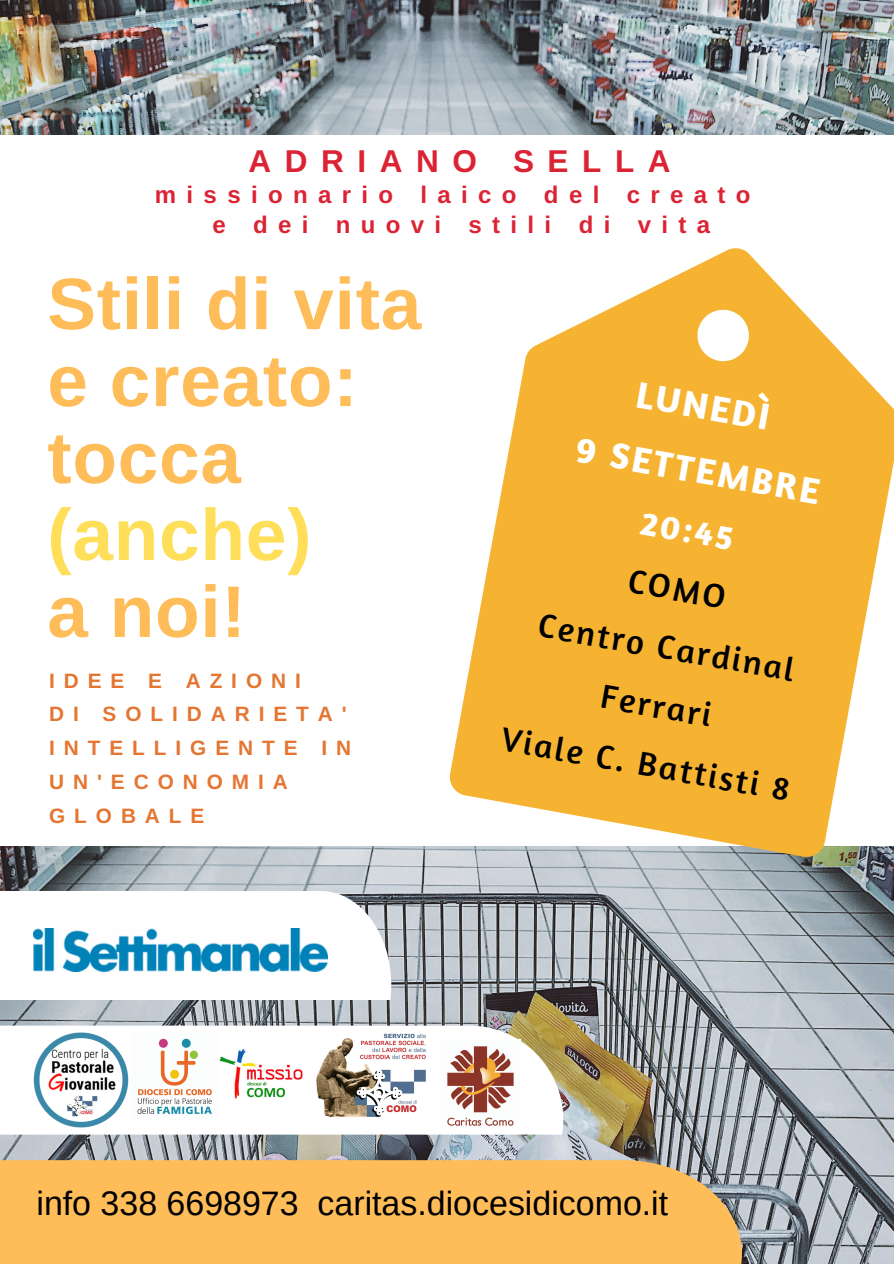
<style>
.page{position:relative;width:894px;height:1264px;background:#fff}
.page>*{position:absolute;margin:0;border:0;box-sizing:border-box;transform-origin:0 0}
.t1{font:700 73.05px/76.9px "Arimo";letter-spacing:.01em;color:#ffbd59}
.t2{font:700 73.05px "Arimo";letter-spacing:.01em;color:#ffde59}
.t3{font:700 37.35px/64.1px "Amaranth";color:#fff;text-align:center}
.t4{font:34.35px/59.2px "Amaranth";color:#000;text-align:center}
.t5{font:700 34.35px "Amaranth";color:#fff}
.t6{font:33.9px "Arimo";color:#000}
.t7{font:700 31.5px "Arimo";letter-spacing:.43em;color:#db2334}
.t8{font:700 24px/29.5px "Arimo";letter-spacing:.43em;color:#db2334}
.t9{font:700 20.85px/33.9px "Arimo";letter-spacing:.43em;color:#e47632}
</style>
<div class="page">
<img style="left:0;top:846px;width:893px;height:417px">
<svg style="left:446px;top:248px;width:447px;height:612px;fill:#f6b332"></svg>
<svg style="left:0;top:1025px;width:563px;height:109px"></svg>
<div style="left:0;top:1160px;width:741px;height:103px;background:#ffbd59"></div>
<svg style="left:0;top:891px;width:391px;height:109px"></svg>
<img style="left:311px;top:1032px;width:116px;height:86px">
<img style="left:131px;top:1033px;width:177px;height:87px">
<img style="left:33px;top:1032px;width:95px;height:95px">
<img style="left:33px;top:928px;width:294px;height:43px">
<img style="left:440px;top:1039px;width:80px;height:89px">
<img style="left:0;top:0;width:893px;height:134px">
<h3 class="t7" style="left:248px;top:143px;width:423px">ADRIANO SELLA</h3>
<p class="t8" style="left:212px;top:180px;width:539px;text-indent:-57px">missionario laico del creato e dei nuovi stili di vita</p>
<h1 class="t1" style="left:47px;top:265px;width:375px">Stili di vita e creato: tocca</h1>
<h1 class="t2" style="left:47px;top:494px;width:265px">(anche)</h1>
<h1 class="t1" style="left:47px;top:573px;width:200px">a noi!</h1>
<p class="t9" style="left:49px;top:663px;width:303px">IDEE E AZIONI<br>DI SOLIDARIETA'<br>INTELLIGENTE IN<br>UN'ECONOMIA<br>GLOBALE</p>
<h2 class="t3" style="left:593px;top:353px;width:248px;rotate:10deg">LUNEDÌ<br>9 SETTEMBRE</h2>
<h3 class="t5" style="left:645px;top:501px;width:95px;rotate:10deg">20:45</h3>
<h3 class="t4" style="left:538px;top:533px;width:294px;rotate:10deg">COMO<br>Centro Cardinal<br>Ferrari<br>Viale C. Battisti 8</h3>
<h3 class="t6" style="left:36px;top:1184px;width:633px">info 338 6698973 caritas.diocesidicomo.it</h3>
</div>
